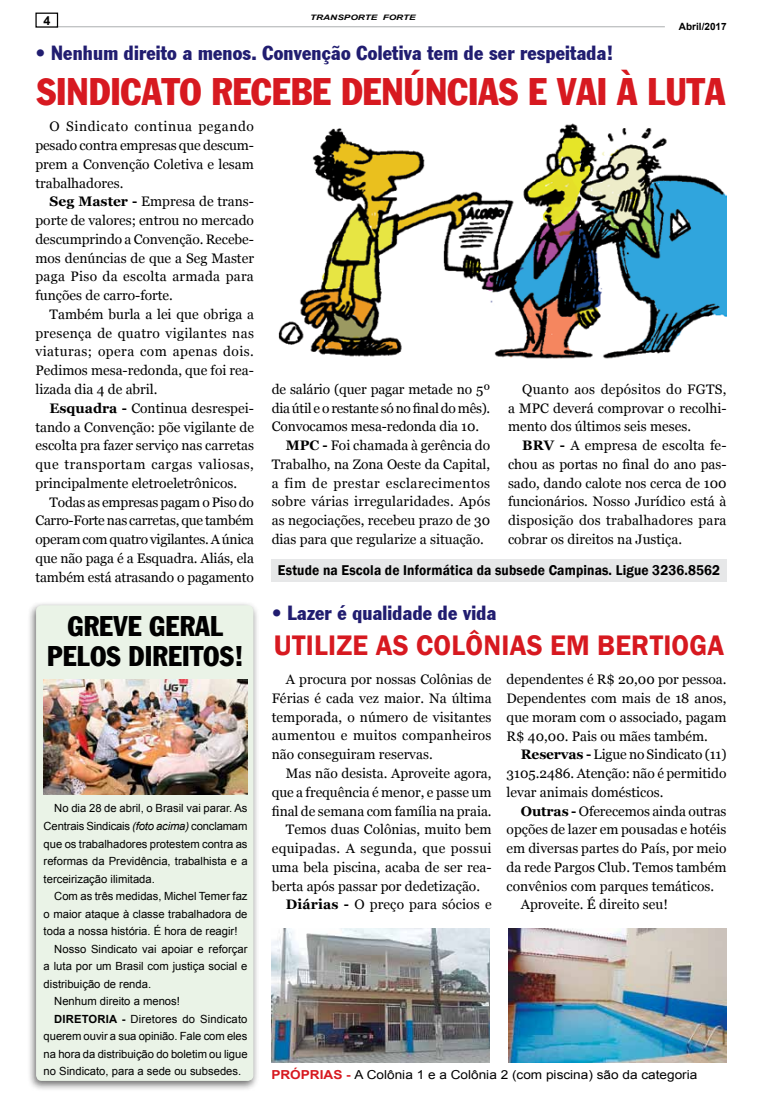
<style>
.page{position:relative;width:762px;height:1117px;background:#fff}
.page>*{position:absolute;margin:0;border:0;box-sizing:border-box;transform-origin:0 0}
.t1{font:37.5px "Franklin Gothic Condensed";color:#d71920}
.t2{font:600 29px "Franklin Gothic";letter-spacing:.01em;color:#d71920;scale:.95 1}
.t3{font:27.75px "Franklin Gothic Condensed";color:#000}
.t4{font:20px "Franklin Gothic Condensed";letter-spacing:.01em;color:#211d70}
.t5{font:600 14.62px "Franklin Gothic";letter-spacing:.01em;color:#000;scale:.93 1}
.t6{font:13.75px/18.8px "Georgia";color:#000;text-align:justify}
.t7{font:13.75px "Georgia";letter-spacing:-.02em;color:#000}
.t8{font:13.75px "Georgia";letter-spacing:.035em;color:#000}
.t9{font:13.75px "Georgia";letter-spacing:.025em;color:#000}
.t10{font:700 12.5px "Arial";color:#000}
.t11{font:12.38px "Arial";color:#000;scale:1.1 1}
.t12{font:11.25px/17.5px "Arial";color:#000;text-align:justify}
.t13{font:700 10px "Arial";color:#000}
.t14{font:italic 700 7.5px "Arial";color:#000;scale:1.3 1}
.s1{font-weight:700}
.s2{font-style:italic}
.s3{font-weight:700;color:#d71920}
</style>
<div class="page">
<hr style="left:56px;top:26px;width:609px;height:1px;background:#bcbec0">
<div style="left:35px;top:13px;width:23px;height:15px;border:1px solid #000"></div>
<img style="left:278px;top:123px;width:448px;height:236px">
<div style="left:27px;top:601px;width:232px;height:490px;background:#000;opacity:.58"></div>
<div style="left:36px;top:605px;width:217px;height:475px;background:#eaf3e7;border-radius:6px"></div>
<img style="left:44px;top:679px;width:204px;height:115px">
<img style="left:508px;top:928px;width:218px;height:134px">
<img style="left:271px;top:928px;width:219px;height:134px">
<div style="left:271px;top:559px;width:456px;height:22px;background:#e6e7e8"></div>
<p class="t10" style="left:43px;top:11px;width:8px">4</p>
<p class="t14" style="left:310px;top:12px;width:82px">TRANSPORTE FORTE</p>
<h3 class="t4" style="left:35px;top:40px;width:580px">• Nenhum direito a menos. Convenção Coletiva tem de ser respeitada!</h3>
<p class="t13" style="left:679px;top:19px;width:49px">Abril/2017</p>
<h1 class="t1" style="left:37px;top:69px;width:690px">Sindicato recebe denúncias e vai à luta</h1>
<p class="t6" style="left:35px;top:117px;width:220px;text-indent:14px">O Sindicato continua pegando pesado contra empresas que descum&shy;prem a Convenção Coletiva e lesam trabalhadores.</p>
<p class="t6" style="left:35px;top:192px;width:220px;text-indent:14px"><span class="s1">Seg Master -</span> Empresa de trans&shy;porte de valores; entrou no mercado descumprindo a Convenção. Recebe&shy;mos denúncias de que a Seg Master paga Piso da escolta armada para funções de carro-forte.</p>
<p class="t6" style="left:35px;top:305px;width:220px;text-indent:14px">Também burla a lei que obriga a presença de quatro vigilantes nas viaturas; opera com apenas dois.<br>Pedimos mesa-redonda, que foi rea&shy;lizada dia 4 de abril.</p>
<p class="t6" style="left:35px;top:399px;width:220px;text-indent:14px"><span class="s1">Esquadra -</span> Continua desrespei&shy;tando a Convenção: põe vigilante de escolta pra fazer serviço nas carretas que transportam cargas valiosas, principalmente eletroeletrônicos.</p>
<p class="t6" style="left:35px;top:492px;width:220px;text-indent:14px">Todas as empresas pagam o Piso do Carro-Forte nas carretas, que também operam com quatro vigilantes. A única que não paga é a Esquadra. Aliás, ela também está atrasando o pagamento</p>
<p class="t6" style="left:272px;top:380px;width:220px">de salário (quer pagar metade no 5º</p>
<p class="t7" style="left:272px;top:399px;width:220px">dia útil e o restante só no final do mês).</p>
<p class="t6" style="left:272px;top:417px;width:209px">Convocamos mesa-redonda dia 10.</p>
<p class="t6" style="left:286px;top:436px;width:206px"><span class="s1">MPC -</span> Foi chamada à gerência do</p>
<p class="t6" style="left:272px;top:455px;width:220px">Trabalho, na Zona Oeste da Capital,</p>
<p class="t8" style="left:272px;top:474px;width:220px">a fim de prestar esclarecimentos</p>
<p class="t6" style="left:272px;top:492px;width:220px">sobre várias irregularidades. Após</p>
<p class="t6" style="left:272px;top:511px;width:220px">as negociações, recebeu prazo de 30</p>
<p class="t6" style="left:272px;top:530px;width:214px">dias para que regularize a situação.</p>
<p class="t6" style="left:508px;top:380px;width:220px;text-indent:14px">Quanto aos depósitos do FGTS, a MPC deverá comprovar o recolhi&shy;mento dos últimos seis meses.</p>
<p class="t6" style="left:508px;top:436px;width:220px;text-indent:14px"><span class="s1">BRV -</span> A empresa de escolta fe&shy;chou as portas no final do ano pas&shy;sado, dando calote nos cerca de 100 funcionários. Nosso Jurídico está à disposição dos trabalhadores para cobrar os direitos na Justiça.</p>
<p class="t5" style="left:278px;top:561px;width:477px">Estude na Escola de Informática da subsede Campinas. Ligue 3236.8562</p>
<h3 class="t4" style="left:272px;top:600px;width:226px">• Lazer é qualidade de vida</h3>
<h3 class="t3" style="left:68px;top:608px;width:16px">GREVE</h3>
<h3 class="t3" style="left:150px;top:608px;width:16px">GERAL</h3>
<h3 class="t3" style="left:47px;top:638px;width:31px">PELOS</h3>
<h3 class="t3" style="left:129px;top:638px;width:14px">DIREITOS</h3>
<h2 class="t2" style="left:234px;top:627px;width:517px"><sub>!</sub> utilize as colônias em Bertioga</h2>
<p class="t6" style="left:272px;top:670px;width:221px;text-indent:14px">A procura por nossas Colônias de Férias é cada vez maior. Na última temporada, o número de visitantes aumentou e muitos companheiros não conseguiram reservas.</p>
<p class="t6" style="left:286px;top:764px;width:207px">Mas não desista. Aproveite agora,</p>
<p class="t6" style="left:272px;top:782px;width:221px">que a frequência é menor, e passe um</p>
<p class="t6" style="left:272px;top:801px;width:221px">final de semana com família na praia.</p>
<p class="t6" style="left:286px;top:820px;width:207px">Temos duas Colônias, muito bem</p>
<p class="t9" style="left:272px;top:839px;width:221px">equipadas. A segunda, que possui</p>
<p class="t6" style="left:272px;top:857px;width:221px">uma bela piscina, acaba de ser rea-</p>
<p class="t6" style="left:272px;top:876px;width:210px">berta após passar por dedetização.</p>
<p class="t6" style="left:286px;top:895px;width:207px"><span class="s1">Diárias -</span> O preço para sócios e</p>
<p class="t6" style="left:507px;top:670px;width:221px">dependentes é R$ 20,00 por pessoa.<br>Dependentes com mais de 18 anos, que moram com o associado, pagam R$ 40,00. Pais ou mães também.</p>
<p class="t6" style="left:507px;top:745px;width:221px;text-indent:14px"><span class="s1">Reservas -</span> Ligue no Sindicato (11)<br>3105.2486. Atenção: não é permitido levar animais domésticos.</p>
<p class="t6" style="left:521px;top:801px;width:207px"><span class="s1">Outras -</span> Oferecemos ainda outras</p>
<p class="t6" style="left:507px;top:820px;width:221px">opções de lazer em pousadas e hotéis</p>
<p class="t6" style="left:507px;top:839px;width:221px">em diversas partes do País, por meio</p>
<p class="t6" style="left:507px;top:857px;width:221px">da rede Pargos Club. Temos também</p>
<p class="t6" style="left:507px;top:876px;width:209px">convênios com parques temáticos.</p>
<p class="t6" style="left:521px;top:895px;width:149px">Aproveite. É direito seu!</p>
<p class="t12" style="left:44px;top:799px;width:205px;text-indent:11px">No dia 28 de abril, o Brasil vai parar. As Centrais Sindicais <span class="s2">(foto acima)</span> conclamam que os trabalhadores protestem contra as reformas da Previdência, trabalhista e a terceirização ilimitada.</p>
<p class="t12" style="left:54px;top:887px;width:195px">Com as três medidas, Michel Temer faz</p>
<p class="t12" style="left:44px;top:904px;width:205px">o maior ataque à classe trabalhadora de</p>
<p class="t12" style="left:44px;top:922px;width:195px">toda a nossa história. É hora de reagir!</p>
<p class="t12" style="left:54px;top:939px;width:195px">Nosso Sindicato vai apoiar e reforçar</p>
<p class="t12" style="left:44px;top:957px;width:205px">a luta por um Brasil com justiça social e</p>
<p class="t12" style="left:44px;top:974px;width:109px">distribuição de renda.</p>
<p class="t12" style="left:54px;top:992px;width:127px">Nenhum direito a menos!</p>
<p class="t12" style="left:54px;top:1009px;width:195px"><span class="s1">DIRETORIA -</span> Diretores do Sindicato</p>
<p class="t12" style="left:44px;top:1027px;width:205px">querem ouvir a sua opinião. Fale com eles</p>
<p class="t12" style="left:44px;top:1044px;width:205px">na hora da distribuição do boletim ou ligue</p>
<p class="t12" style="left:44px;top:1062px;width:199px">no Sindicato, para a sede ou subsedes.</p>
<p class="t11" style="left:271px;top:1065px;width:389px"><span class="s3">PRÓPRIAS -</span> A Colônia 1 e a Colônia 2 (com piscina) são da categoria</p>
</div>
